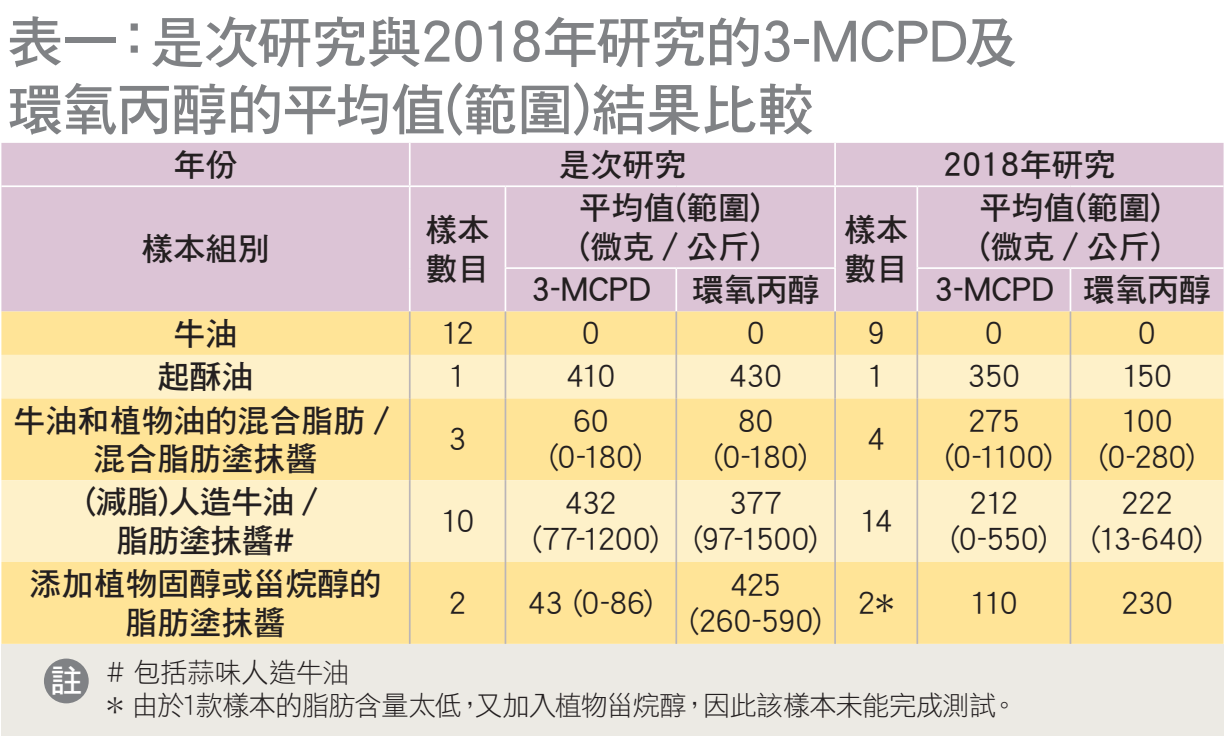
<style>
.page{position:relative;width:1225px;height:738px;background:#fff}
.page>*{position:absolute;margin:0;border:0;box-sizing:border-box;transform-origin:0 0}
.t1{font:56px "DF Hei HK W7";letter-spacing:-.025em;color:#808285}
.t2{font:32px/38.4px "DF Hei HK W7";color:#231f20}
.table_remark{font:32px "DF Hei HK W7";color:#fff}
.t3{font:30px "DF Hei HK W5";letter-spacing:-.005em;color:#231f20}
.t4{font:27.2px "DF Hei HK W3";letter-spacing:-.025em;color:#231f20}
</style>
<div class="page">
<div style="left:1px;top:143px;width:1222px;height:168px;background:#dcc4d6"></div>
<div style="left:1px;top:311px;width:1222px;height:332px;background:#ffe497"></div>
<svg style="left:1px;top:354px;width:1222px;height:207px;background:#feebb5"></svg>
<div style="left:1px;top:643px;width:1222px;height:92px;background:#eceae4"></div>
<hr style="left:409px;top:143px;width:1px;height:42px;background:#fff">
<hr style="left:834px;top:143px;width:2px;height:42px;background:#fff">
<hr style="left:1px;top:185px;width:409px;height:2px;background:#fff">
<hr style="left:410px;top:185px;width:95px;height:2px;background:#fff">
<hr style="left:409px;top:187px;width:1px;height:81px;background:#fff">
<hr style="left:409px;top:268px;width:1px;height:43px;background:#fff">
<hr style="left:505px;top:185px;width:171px;height:2px;background:#fff">
<hr style="left:504px;top:187px;width:2px;height:80px;background:#fff">
<hr style="left:676px;top:185px;width:159px;height:2px;background:#fff">
<hr style="left:835px;top:185px;width:82px;height:2px;background:#fff">
<hr style="left:834px;top:187px;width:2px;height:80px;background:#fff">
<hr style="left:917px;top:185px;width:153px;height:2px;background:#fff">
<hr style="left:916px;top:187px;width:2px;height:80px;background:#fff">
<hr style="left:1070px;top:185px;width:153px;height:2px;background:#fff">
<hr style="left:504px;top:267px;width:172px;height:2px;background:#fff">
<hr style="left:504px;top:269px;width:2px;height:42px;background:#fff">
<hr style="left:676px;top:267px;width:160px;height:2px;background:#fff">
<hr style="left:675px;top:269px;width:2px;height:42px;background:#fff">
<hr style="left:834px;top:269px;width:2px;height:42px;background:#fff">
<hr style="left:916px;top:267px;width:154px;height:2px;background:#fff">
<hr style="left:916px;top:269px;width:2px;height:42px;background:#fff">
<hr style="left:1070px;top:267px;width:153px;height:2px;background:#fff">
<hr style="left:1069px;top:269px;width:2px;height:42px;background:#fff">
<hr style="left:409px;top:311px;width:1px;height:43px;background:#bab5b8">
<hr style="left:504px;top:311px;width:2px;height:43px;background:#bab5b8">
<hr style="left:675px;top:311px;width:2px;height:43px;background:#bab5b8">
<hr style="left:834px;top:311px;width:2px;height:43px;background:#bab5b8">
<hr style="left:916px;top:311px;width:2px;height:43px;background:#bab5b8">
<hr style="left:1069px;top:311px;width:2px;height:43px;background:#bab5b8">
<hr style="left:409px;top:354px;width:1px;height:44px;background:#bab5b8">
<hr style="left:504px;top:354px;width:2px;height:44px;background:#bab5b8">
<hr style="left:675px;top:354px;width:2px;height:44px;background:#bab5b8">
<hr style="left:834px;top:354px;width:2px;height:44px;background:#bab5b8">
<hr style="left:916px;top:354px;width:2px;height:44px;background:#bab5b8">
<hr style="left:1069px;top:354px;width:2px;height:44px;background:#bab5b8">
<hr style="left:409px;top:398px;width:1px;height:82px;background:#bab5b8">
<hr style="left:504px;top:398px;width:2px;height:82px;background:#bab5b8">
<hr style="left:675px;top:398px;width:2px;height:82px;background:#bab5b8">
<hr style="left:834px;top:398px;width:2px;height:82px;background:#bab5b8">
<hr style="left:916px;top:398px;width:2px;height:82px;background:#bab5b8">
<hr style="left:1069px;top:398px;width:2px;height:82px;background:#bab5b8">
<hr style="left:409px;top:480px;width:1px;height:81px;background:#bab5b8">
<hr style="left:504px;top:480px;width:2px;height:81px;background:#bab5b8">
<hr style="left:675px;top:480px;width:2px;height:81px;background:#bab5b8">
<hr style="left:834px;top:480px;width:2px;height:81px;background:#bab5b8">
<hr style="left:916px;top:480px;width:2px;height:81px;background:#bab5b8">
<hr style="left:1069px;top:480px;width:2px;height:81px;background:#bab5b8">
<hr style="left:409px;top:561px;width:1px;height:82px;background:#bab5b8">
<hr style="left:504px;top:561px;width:2px;height:82px;background:#bab5b8">
<hr style="left:675px;top:561px;width:2px;height:82px;background:#bab5b8">
<hr style="left:834px;top:561px;width:2px;height:82px;background:#bab5b8">
<hr style="left:916px;top:561px;width:2px;height:82px;background:#bab5b8">
<hr style="left:1069px;top:561px;width:2px;height:82px;background:#bab5b8">
<div style="left:44px;top:658px;width:45px;height:44px;background:#808285;border-radius:50%"></div>
<p class="t1" style="left:7px;top:12px;width:1014px">表一：是次研究與2018年研究的3-MCPD及</p>
<p class="t1" style="left:7px;top:79px;width:808px">環氧丙醇的平均值(範圍)結果比較</p>
<p class="t2" style="left:174px;top:145px;width:65px">年份</p>
<p class="t2" style="left:558px;top:145px;width:129px">是次研究</p>
<p class="t2" style="left:943px;top:145px;width:174px">2018年研究</p>
<p class="t2" style="left:142px;top:229px;width:129px">樣本組別</p>
<p class="t2" style="left:425px;top:210px;width:65px">樣本數目</p>
<p class="t2" style="left:579px;top:188px;width:183px">平均值(範圍)</p>
<p class="t2" style="left:579px;top:226px;width:183px">(微克／公斤)</p>
<p class="t2" style="left:979px;top:188px;width:183px">平均值(範圍)</p>
<p class="t2" style="left:979px;top:226px;width:183px">(微克／公斤)</p>
<p class="t2" style="left:844px;top:210px;width:65px">樣本數目</p>
<p class="t2" style="left:531px;top:270px;width:121px">3-MCPD</p>
<p class="t2" style="left:691px;top:270px;width:129px">環氧丙醇</p>
<p class="t2" style="left:934px;top:270px;width:121px">3-MCPD</p>
<p class="t2" style="left:1083px;top:270px;width:129px">環氧丙醇</p>
<p class="t2" style="left:174px;top:313px;width:65px">牛油</p>
<p class="t3" style="left:441px;top:317px;width:34px">12</p>
<p class="t3" style="left:582px;top:317px;width:19px">0</p>
<p class="t3" style="left:747px;top:317px;width:19px">0</p>
<p class="t3" style="left:867px;top:317px;width:19px">9</p>
<p class="t3" style="left:985px;top:317px;width:19px">0</p>
<p class="t3" style="left:1138px;top:317px;width:19px">0</p>
<p class="t2" style="left:158px;top:356px;width:97px">起酥油</p>
<p class="t3" style="left:449px;top:360px;width:19px">1</p>
<p class="t3" style="left:566px;top:360px;width:50px">410</p>
<p class="t3" style="left:729px;top:360px;width:54px">430</p>
<p class="t3" style="left:867px;top:360px;width:19px">1</p>
<p class="t3" style="left:968px;top:360px;width:53px">350</p>
<p class="t3" style="left:1122px;top:360px;width:51px">150</p>
<p class="t2" style="left:14px;top:400px;width:385px;text-align:center">牛油和植物油的混合脂肪／混合脂肪塗抹醬</p>
<p class="t3" style="left:573px;top:404px;width:37px">60</p>
<p class="t3" style="left:549px;top:440px;width:96px">(0-180)</p>
<p class="t3" style="left:738px;top:404px;width:37px">80</p>
<p class="t3" style="left:713px;top:440px;width:96px">(0-180)</p>
<p class="t3" style="left:968px;top:404px;width:53px">275</p>
<p class="t3" style="left:944px;top:440px;width:110px">(0-1100)</p>
<p class="t3" style="left:1121px;top:404px;width:52px">100</p>
<p class="t3" style="left:1098px;top:440px;width:98px">(0-280)</p>
<p class="t3" style="left:449px;top:422px;width:19px">3</p>
<p class="t3" style="left:867px;top:422px;width:19px">4</p>
<p class="t2" style="left:85px;top:481px;width:242px">(減脂)人造牛油／</p>
<p class="t2" style="left:116px;top:520px;width:180px">脂肪塗抹醬#</p>
<p class="t2" style="left:30px;top:563px;width:353px">添加植物固醇或甾烷醇的</p>
<p class="t2" style="left:126px;top:602px;width:161px">脂肪塗抹醬</p>
<p class="t3" style="left:441px;top:504px;width:34px">10</p>
<p class="t3" style="left:565px;top:486px;width:53px">432</p>
<p class="t3" style="left:532px;top:522px;width:129px">(77-1200)</p>
<p class="t3" style="left:729px;top:486px;width:54px">377</p>
<p class="t3" style="left:693px;top:522px;width:126px">(97-1500)</p>
<p class="t3" style="left:860px;top:504px;width:34px">14</p>
<p class="t3" style="left:969px;top:486px;width:50px">212</p>
<p class="t3" style="left:950px;top:522px;width:99px">(0-550)</p>
<p class="t3" style="left:1121px;top:486px;width:53px">222</p>
<p class="t3" style="left:1090px;top:522px;width:114px">(13-640)</p>
<p class="t3" style="left:449px;top:586px;width:19px">2</p>
<p class="t3" style="left:528px;top:586px;width:127px">43 (0-86)</p>
<p class="t3" style="left:730px;top:568px;width:52px">425</p>
<p class="t3" style="left:689px;top:604px;width:135px">(260-590)</p>
<p class="t3" style="left:858px;top:586px;width:38px">2*</p>
<p class="t3" style="left:970px;top:586px;width:49px">110</p>
<p class="t3" style="left:1121px;top:586px;width:53px">230</p>
<p class="table_remark" style="left:51px;top:663px;width:33px">註</p>
<p class="t4" style="left:106px;top:657px;width:245px"># 包括蒜味人造牛油</p>
<p class="t4" style="left:106px;top:689px;width:913px">* 由於1款樣本的脂肪含量太低，又加入植物甾烷醇，因此該樣本未能完成測試。</p>
</div>
